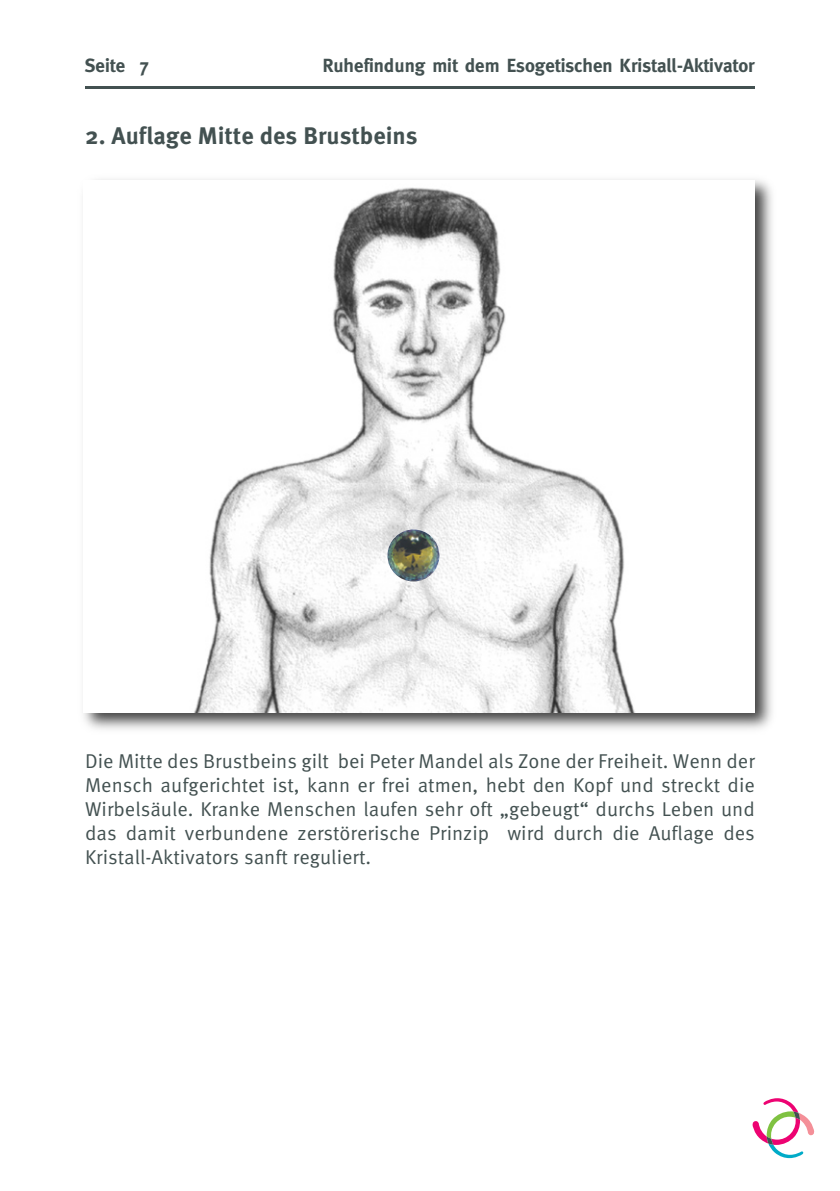
<style>
.page{position:relative;width:840px;height:1191px;background:#fff}
.page>*{position:absolute;margin:0;border:0;box-sizing:border-box;transform-origin:0 0}
.t1{font:700 24px "Meta OT";color:#435151}
.t2{font:20px/24px "Meta OT";color:#435151;text-align:justify}
.t3{font:700 19px "Meta";color:#435151}
</style>
<div class="page">
<hr style="left:85px;top:86px;width:669px;height:2px;background:#435151">
<svg style="left:752px;top:1098px;width:61px;height:60px"></svg>
<img style="left:83px;top:179px;width:689px;height:551px">
<img style="left:84px;top:180px;width:670px;height:532px">
<img style="left:387px;top:529px;width:52px;height:52px;border-radius:50%">
<p class="t3" style="left:85px;top:58px;width:66px">Seite 7</p>
<p class="t3" style="left:322px;top:58px;width:433px">Ruhefindung mit dem Esogetischen Kristall-Aktivator</p>
<p class="t1" style="left:85px;top:126px;width:334px">2. Auflage Mitte des Brustbeins</p>
<p class="t2" style="left:85px;top:751px;width:670px">Die Mitte des Brustbeins gilt bei Peter Mandel als Zone der Freiheit. Wenn der Mensch aufgerichtet ist, kann er frei atmen, hebt den Kopf und streckt die Wirbelsäule. Kranke Menschen laufen sehr oft „gebeugt“ durchs Leben und das damit verbundene zerstörerische Prinzip wird durch die Auflage des Kristall-Aktivators sanft reguliert.</p>
</div>
